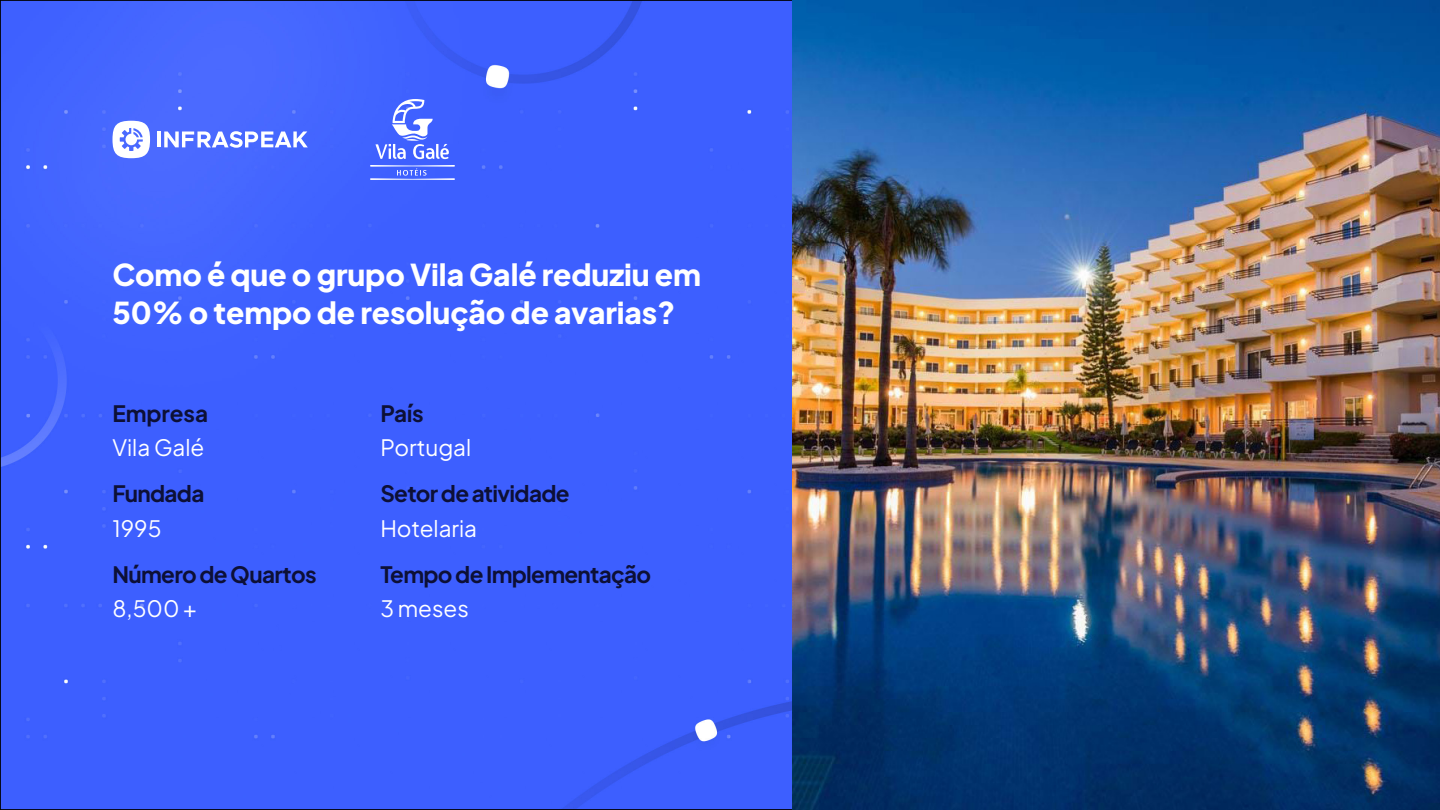
<style>
.page{position:relative;width:1440px;height:810px;background:#fff}
.page>*{position:absolute;margin:0;border:0;box-sizing:border-box;transform-origin:0 0}
.t1{font:800 30px/37.5px "Plus Jakarta Sans";letter-spacing:-.005em;color:#fff}
.t2{font:700 22.5px "Plus Jakarta Sans";letter-spacing:-.03em;color:#0d1036}
.t3{font:22.5px "Plus Jakarta Sans";color:#fff}
.t4{font:700 22.5px "Plus Jakarta Sans";letter-spacing:-.005em;color:#0d1036}
</style>
<div class="page">
<img style="left:2px;top:2px;width:790px;height:806px">
<svg style="left:112px;top:121px;width:38px;height:37px"></svg>
<hr style="left:158px;top:131px;width:3px;height:16px;background:#fff">
<svg style="left:164px;top:131px;width:144px;height:17px"></svg>
<img style="left:792px;top:0;width:648px;height:810px">
<svg style="left:375px;top:99px;width:74px;height:60px"></svg>
<svg style="left:370px;top:165px;width:85px;height:15px"></svg>
<h1 class="t1" style="left:112px;top:253px;width:590px">Como é que o grupo Vila Galé reduziu em<br>50% o tempo de resolução de avarias?</h1>
<p class="t4" style="left:112px;top:395px;width:97px">Empresa</p>
<p class="t3" style="left:112px;top:430px;width:94px">Vila Galé</p>
<p class="t2" style="left:112px;top:475px;width:93px">Fundada</p>
<p class="t3" style="left:112px;top:510px;width:51px">1995</p>
<p class="t2" style="left:112px;top:556px;width:206px">Número de Quartos</p>
<p class="t3" style="left:112px;top:590px;width:86px">8,500 +</p>
<p class="t2" style="left:380px;top:395px;width:45px">País</p>
<p class="t3" style="left:380px;top:430px;width:92px">Portugal</p>
<p class="t2" style="left:380px;top:475px;width:191px">Setor de atividade</p>
<p class="t3" style="left:380px;top:510px;width:98px">Hotelaria</p>
<p class="t2" style="left:380px;top:556px;width:272px">Tempo de Implementação</p>
<p class="t3" style="left:380px;top:590px;width:90px">3 meses</p>
</div>
